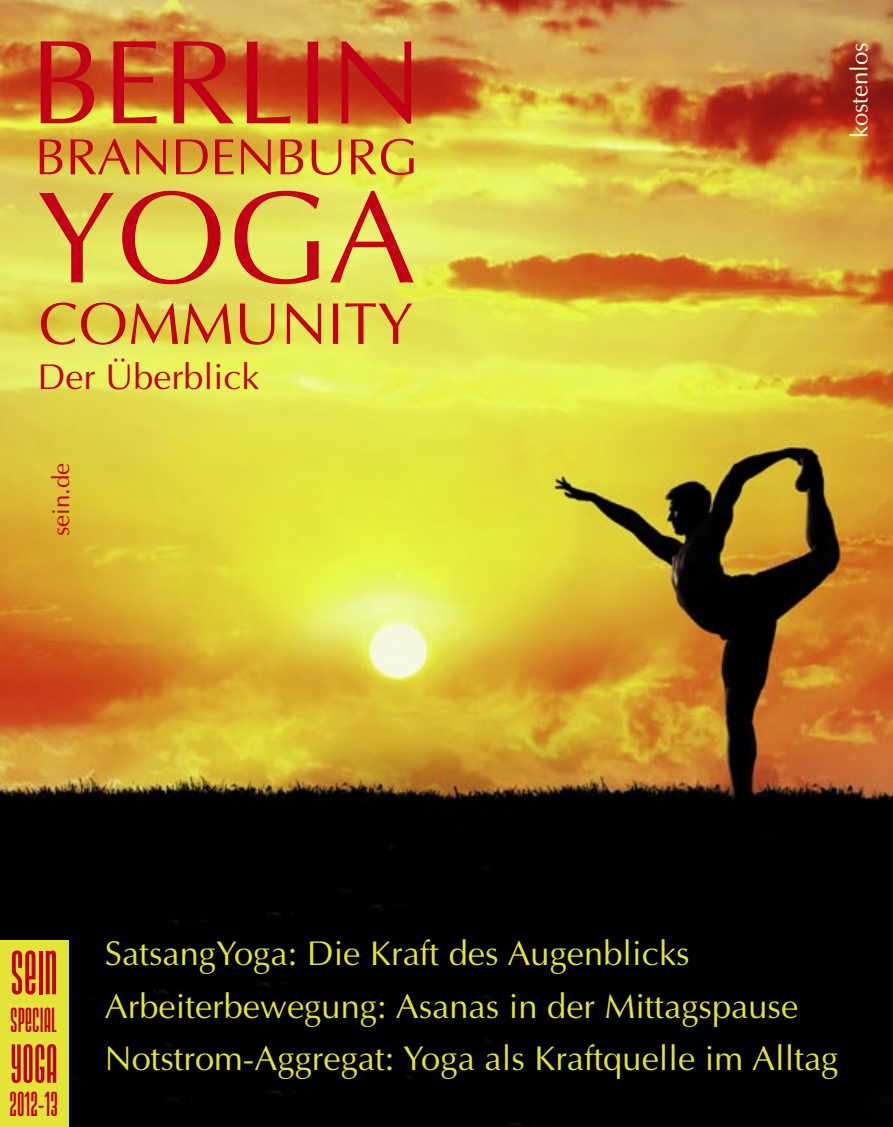
<style>
.page{position:relative;width:893px;height:1127px;background:#fff}
.page>*{position:absolute;margin:0;border:0;box-sizing:border-box;transform-origin:0 0}
.t1{font:131.4px "Optima";color:#c20016}
.t2{font:120.15px "Optima";color:#c20016}
.t3{font:64.5px "Cg Neon Ex Cd";color:#c20016}
.t4{font:59.25px "Optima";letter-spacing:.005em;color:#c20016}
.t5{font:57px "Cg Neon Ex Cd";color:#c20016}
.t6{font:51px "Optima";color:#c20016}
.t7{font:36px "Cg Neon Ex Cd";color:#c20016}
.t8{font:36px "Optima";color:#c20016}
.t9{font:34.5px/52.5px "Optima";color:#e3e338}
.t10{font:24px "Optima";color:#fbffe7}
.t11{font:24px "Optima";color:#c20016}
</style>
<div class="page">
<img style="left:1px;top:0;width:892px;height:1127px">
<div style="left:1px;top:940px;width:68px;height:187px;background:#e3e338"></div>
<h2 class="t2" style="left:29px;top:33px;width:395px">BERLIN</h2>
<h3 class="t6" style="left:35px;top:136px;width:384px">BRANDENBURG</h3>
<h1 class="t1" style="left:36px;top:183px;width:381px">YOGA</h1>
<h3 class="t4" style="left:39px;top:299px;width:376px">COMMUNITY</h3>
<p class="t8" style="left:37px;top:362px;width:224px">Der Überblick</p>
<p class="t11" style="left:51px;top:536px;width:75px;rotate:-90deg">sein.de</p>
<p class="t10" style="left:850px;top:138px;width:98px;rotate:-90deg">kostenlos</p>
<h3 class="t3" style="left:10px;top:934px;width:49px">SEIN</h3>
<p class="t7" style="left:10px;top:998px;width:48px">SPEcIAL</p>
<h3 class="t5" style="left:10px;top:1030px;width:49px">YOGA</h3>
<p class="t7" style="left:10px;top:1082px;width:50px">2012-13</p>
<p class="t9" style="left:105px;top:931px;width:735px">SatsangYoga: Die Kraft des Augenblicks<br>Arbeiterbewegung: Asanas in der Mittagspause<br>Notstrom-Aggregat: Yoga als Kraftquelle im Alltag</p>
</div>
